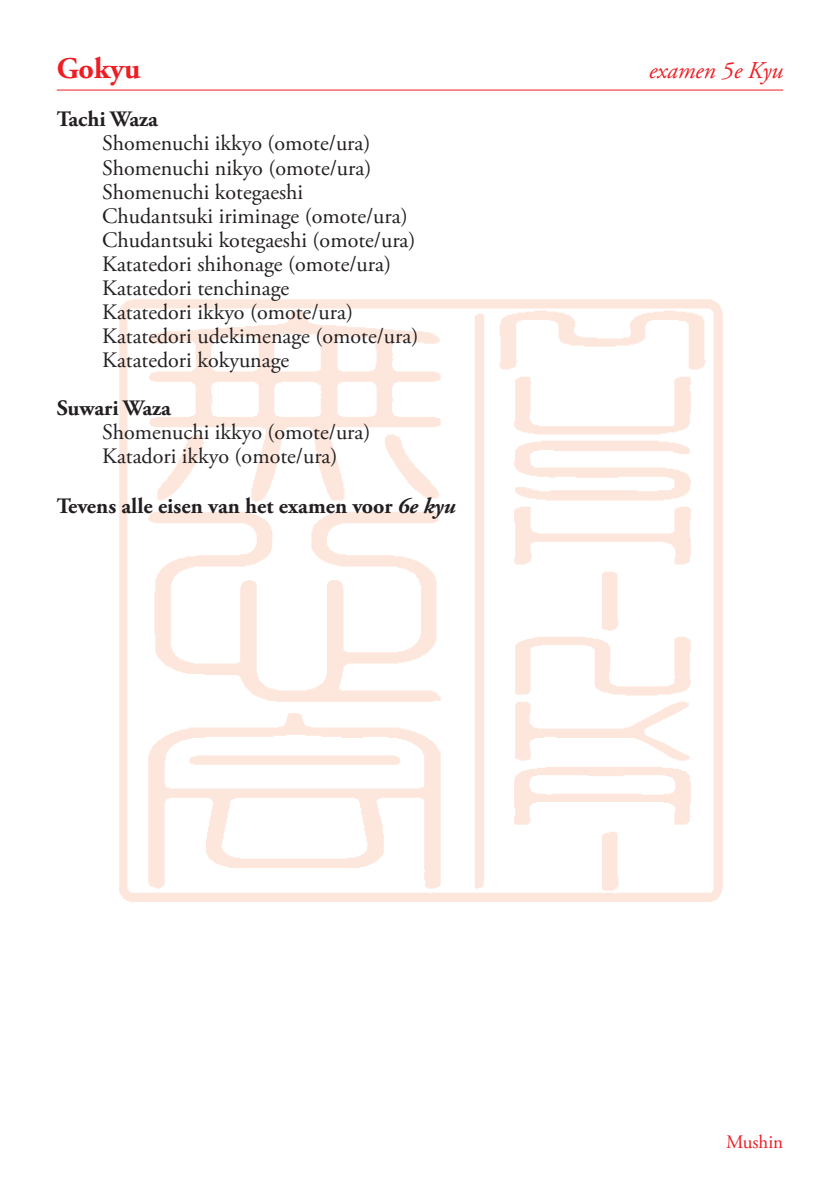
<style>
.page{position:relative;width:840px;height:1191px;background:#fff}
.page>*{position:absolute;margin:0;border:0;box-sizing:border-box;transform-origin:0 0}
.t1{font:700 30px "Adobe Garamond Pro";color:#ee1d23}
.t2{font:italic 24px "Adobe Garamond Pro";color:#ee1d23}
.t3{font:22px "Adobe Garamond Pro";color:#231f20}
.t4{font:700 22px "Adobe Garamond Pro";color:#231f20}
.t5{font:19px "Adobe Garamond Pro";color:#ee1d23}
.s1{font-style:italic}
</style>
<div class="page">
<img style="left:119px;top:299px;width:604px;height:603px">
<hr style="left:57px;top:90px;width:725px;height:1px;background:#ee1d23">
<p class="t1" style="left:57px;top:51px;width:85px">Gokyu</p>
<p class="t2" style="left:648px;top:56px;width:136px">examen 5e Kyu</p>
<p class="t4" style="left:57px;top:107px;width:103px">Tachi Waza</p>
<p class="t3" style="left:102px;top:130px;width:270px">Shomenuchi ikkyo (omote/ura)</p>
<p class="t3" style="left:102px;top:154px;width:271px">Shomenuchi nikyo (omote/ura)</p>
<p class="t3" style="left:102px;top:178px;width:202px">Shomenuchi kotegaeshi</p>
<p class="t3" style="left:102px;top:202px;width:307px">Chudantsuki iriminage (omote/ura)</p>
<p class="t3" style="left:102px;top:226px;width:315px">Chudantsuki kotegaeshi (omote/ura)</p>
<p class="t3" style="left:102px;top:250px;width:290px">Katatedori shihonage (omote/ura)</p>
<p class="t3" style="left:102px;top:274px;width:188px">Katatedori tenchinage</p>
<p class="t3" style="left:102px;top:298px;width:252px">Katatedori ikkyo (omote/ura)</p>
<p class="t3" style="left:102px;top:322px;width:318px">Katatedori udekimenage (omote/ura)</p>
<p class="t3" style="left:102px;top:346px;width:188px">Katatedori kokyunage</p>
<p class="t4" style="left:57px;top:395px;width:116px">Suwari Waza</p>
<p class="t3" style="left:102px;top:418px;width:270px">Shomenuchi ikkyo (omote/ura)</p>
<p class="t3" style="left:102px;top:442px;width:237px">Katadori ikkyo (omote/ura)</p>
<p class="t4" style="left:57px;top:493px;width:400px">Tevens alle eisen van het examen voor <span class="s1">6e kyu</span></p>
<p class="t5" style="left:725px;top:1130px;width:59px">Mushin</p>
</div>
